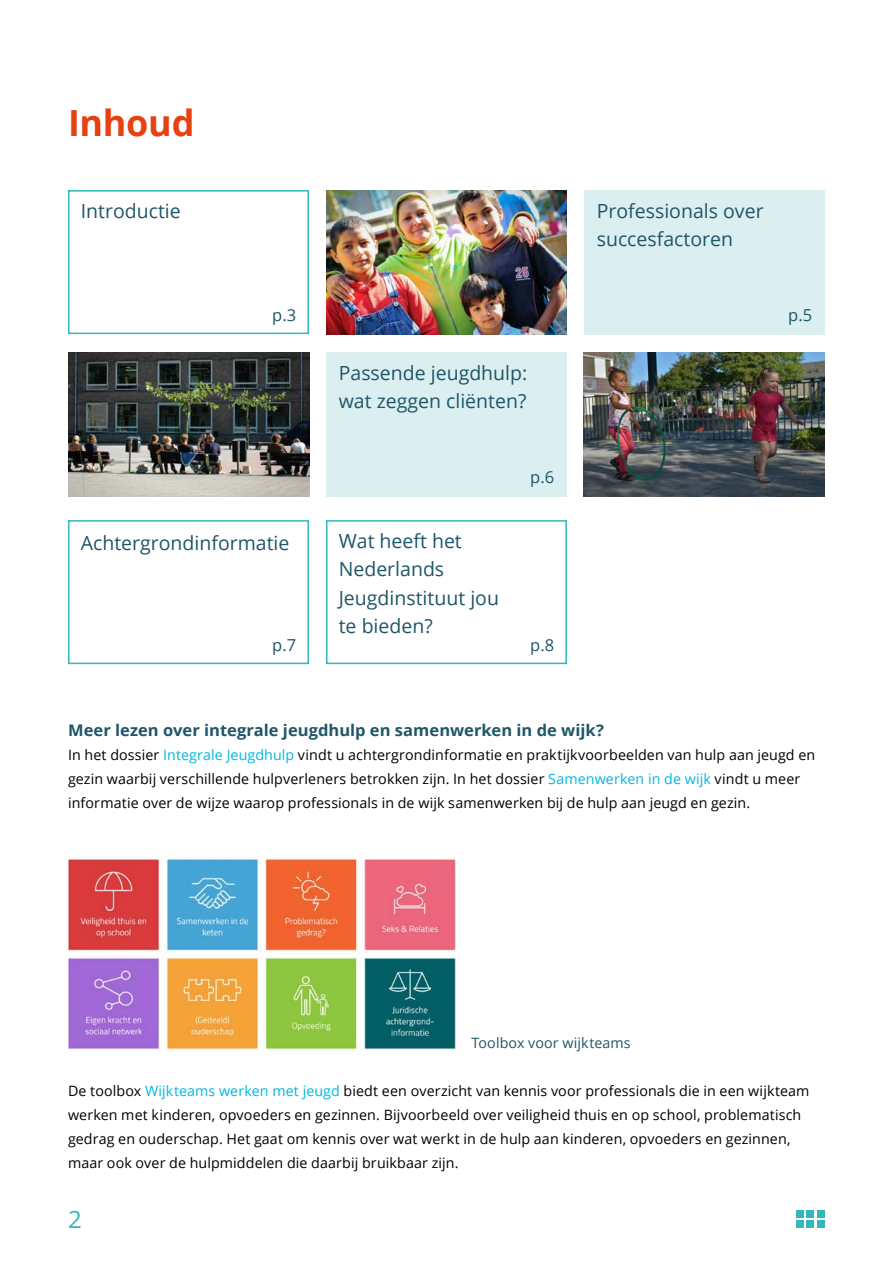
<style>
.page{position:relative;width:893px;height:1263px;background:#fff}
.page>*{position:absolute;margin:0;border:0;box-sizing:border-box;transform-origin:0 0}
.t1{font:700 36px "Open Sans";letter-spacing:-.01em;color:#e74011}
.t2{font:24px "Open Sans";color:#31b7bc}
.t3{font:19.5px/28.5px "Open Sans";color:#1f5668}
.t4{font:16.5px "Open Sans";color:#1f5668}
.tussenkopje{font:700 16.05px "Open Sans";color:#1f5668}
.body_schreefloos{font:14.25px/24px "Open Sans";letter-spacing:.01em;color:#000}
.body_schreefloos-2{font:14.25px "Open Sans";letter-spacing:.005em;color:#1f5668}
.s1{color:#00b8e0}
</style>
<div class="page">
<img style="left:326px;top:190px;width:241px;height:144px">
<img style="left:584px;top:352px;width:241px;height:144px">
<div style="left:68px;top:190px;width:241px;height:144px;border:2px solid #31b7bc"></div>
<div style="left:326px;top:352px;width:241px;height:144px;background:#dbeef0"></div>
<img style="left:68px;top:352px;width:241px;height:144px">
<div style="left:68px;top:520px;width:241px;height:144px;border:2px solid #31b7bc"></div>
<div style="left:326px;top:520px;width:241px;height:144px;border:2px solid #31b7bc"></div>
<div style="left:584px;top:190px;width:241px;height:144px;background:#dbeef0"></div>
<div style="left:796px;top:1210px;width:8px;height:7px;background:#31b7bc"></div>
<div style="left:796px;top:1220px;width:8px;height:8px;background:#31b7bc"></div>
<div style="left:806px;top:1210px;width:8px;height:7px;background:#31b7bc"></div>
<div style="left:806px;top:1220px;width:8px;height:8px;background:#31b7bc"></div>
<div style="left:817px;top:1210px;width:7px;height:7px;background:#31b7bc"></div>
<div style="left:817px;top:1220px;width:7px;height:8px;background:#31b7bc"></div>
<img style="left:68px;top:858px;width:387px;height:192px">
<p class="t1" style="left:68px;top:98px;width:128px">Inhoud</p>
<p class="t3" style="left:81px;top:196px;width:101px">Introductie</p>
<p class="t3" style="left:597px;top:196px;width:168px">Professionals over succesfactoren</p>
<p class="t4" style="left:272px;top:304px;width:25px">p.3</p>
<p class="t4" style="left:788px;top:304px;width:25px">p.5</p>
<p class="t3" style="left:339px;top:358px;width:190px">Passende jeugdhulp: wat zeggen cliënten?</p>
<p class="t4" style="left:530px;top:466px;width:25px">p.6</p>
<p class="t3" style="left:81px;top:528px;width:210px">Achtergrondinformatie</p>
<p class="t3" style="left:339px;top:526px;width:162px">Wat heeft het<br>Nederlands<br>Jeugdinstituut jou te bieden?</p>
<p class="t4" style="left:272px;top:634px;width:25px">p.7</p>
<p class="t4" style="left:530px;top:634px;width:25px">p.8</p>
<p class="tussenkopje" style="left:68px;top:719px;width:537px">Meer lezen over integrale jeugdhulp en samenwerken in de wijk?</p>
<p class="body_schreefloos" style="left:68px;top:743px;width:749px">In het dossier <span class="s1">Integrale Jeugdhulp</span> vindt u achtergrondinformatie en praktijkvoorbeelden van hulp aan jeugd en gezin waarbij verschillende hulpverleners betrokken zijn. In het dossier <span class="s1">Samenwerken in de wijk</span> vindt u meer informatie over de wijze waarop professionals in de wijk samenwerken bij de hulp aan jeugd en gezin.</p>
<p class="body_schreefloos-2" style="left:471px;top:1033px;width:161px">Toolbox voor wijkteams</p>
<p class="body_schreefloos" style="left:68px;top:1079px;width:743px">De toolbox <span class="s1">Wijkteams werken met jeugd</span> biedt een overzicht van kennis voor professionals die in een wijkteam werken met kinderen, opvoeders en gezinnen. Bijvoorbeeld over veiligheid thuis en op school, problematisch gedrag en ouderschap. Het gaat om kennis over wat werkt in de hulp aan kinderen, opvoeders en gezinnen, maar ook over de hulpmiddelen die daarbij bruikbaar zijn.</p>
<p class="t2" style="left:68px;top:1203px;width:15px">2</p>
</div>
